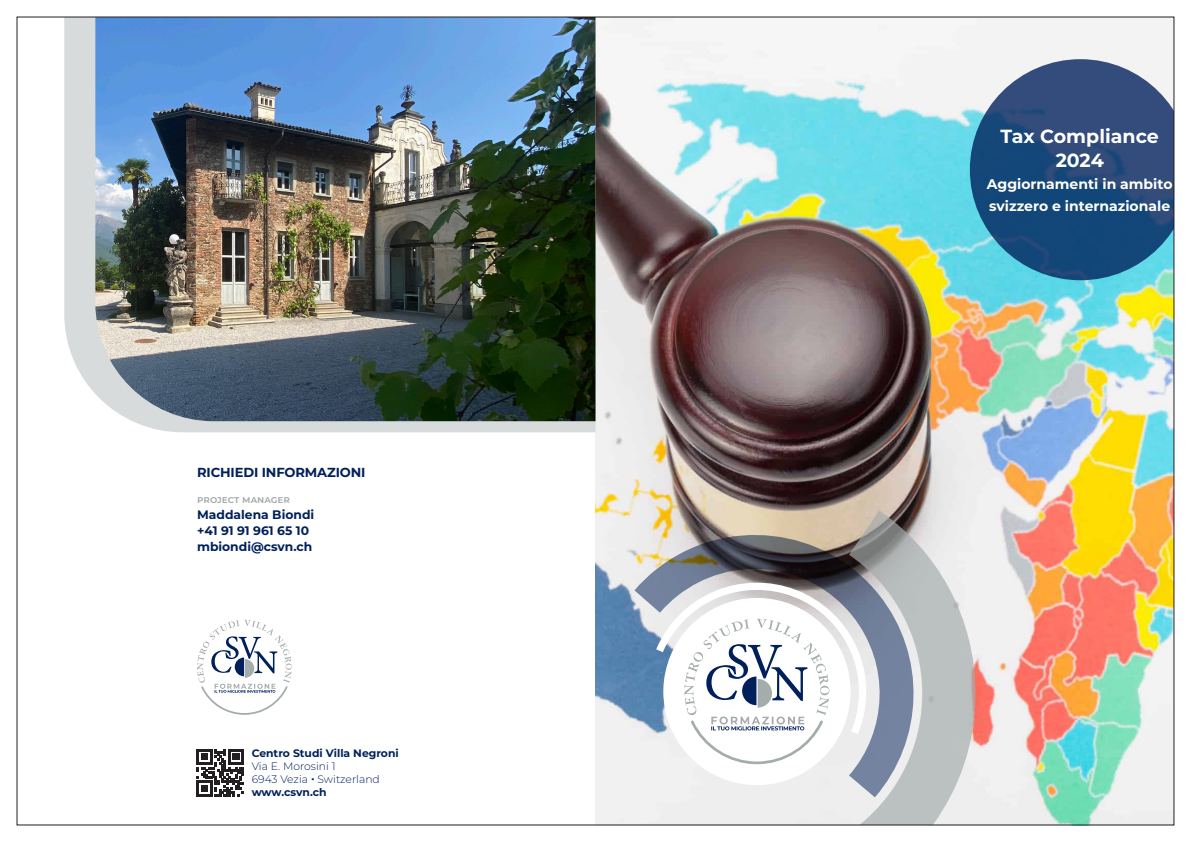
<style>
.page{position:relative;width:1191px;height:842px;background:#fff}
.page>*{position:absolute;margin:0;border:0;box-sizing:border-box;transform-origin:0 0}
.Titolo_Corso{font:700 19px/24px "Montserrat";color:#fff;text-align:center}
.Titolo_Corso-2{font:700 14px/22px "Montserrat";color:#fff}
.Titoletto{font:700 13.1px "Montserrat";letter-spacing:-.01em;color:#00205b}
.Indicazioni{font:700 12.3px "Montserrat";color:#00205b}
.t1{font:300 10.8px "Montserrat";color:#00205b}
.t2{font:700 10.8px "Montserrat";color:#00205b}
.t3{font:600 10.3px "Montserrat";color:#a5acac}
.s1{font-weight:700}
</style>
<div class="page">
<img style="left:595px;top:19px;width:577px;height:804px">
<svg style="left:634px;top:515px;width:22px;height:282px"></svg>
<svg style="left:656px;top:510px;width:319px;height:313px"></svg>
<svg style="left:969px;top:59px;width:222px;height:221px;background:#224979"></svg>
<svg style="left:64px;top:19px;width:531px;height:413px;background:#dbdfdf"></svg>
<img style="left:95px;top:19px;width:500px;height:402px">
<svg style="left:197px;top:620px;width:95px;height:95px"></svg>
<svg style="left:197px;top:749px;width:47px;height:47px"></svg>
<div style="left:1174px;top:88px;width:17px;height:188px;background:#fff"></div>
<p class="Titoletto" style="left:197px;top:463px;width:170px">RICHIEDI INFORMAZIONI</p>
<p class="t3" style="left:197px;top:492px;width:94px">project manager</p>
<p class="Indicazioni" style="left:197px;top:506px;width:119px">Maddalena Biondi</p>
<p class="Indicazioni" style="left:197px;top:522px;width:113px">+41 91 91 961 65 10</p>
<p class="Indicazioni" style="left:197px;top:538px;width:117px">mbiondi@csvn.ch</p>
<p class="t2" style="left:252px;top:745px;width:149px">Centro Studi Villa Negroni</p>
<p class="t1" style="left:252px;top:759px;width:85px">Via E. Morosini 1</p>
<p class="t1" style="left:252px;top:772px;width:130px">6943 Vezia <span class="s1">·</span> Switzerland</p>
<p class="t2" style="left:252px;top:784px;width:76px">www.csvn.ch</p>
<p class="Titolo_Corso" style="left:1000px;top:123px;width:160px">Tax Compliance<br>2024</p>
<p class="Titolo_Corso-2" style="left:987px;top:172px;width:187px">Aggiornamenti in ambito svizzero e internazionale</p>
</div>
